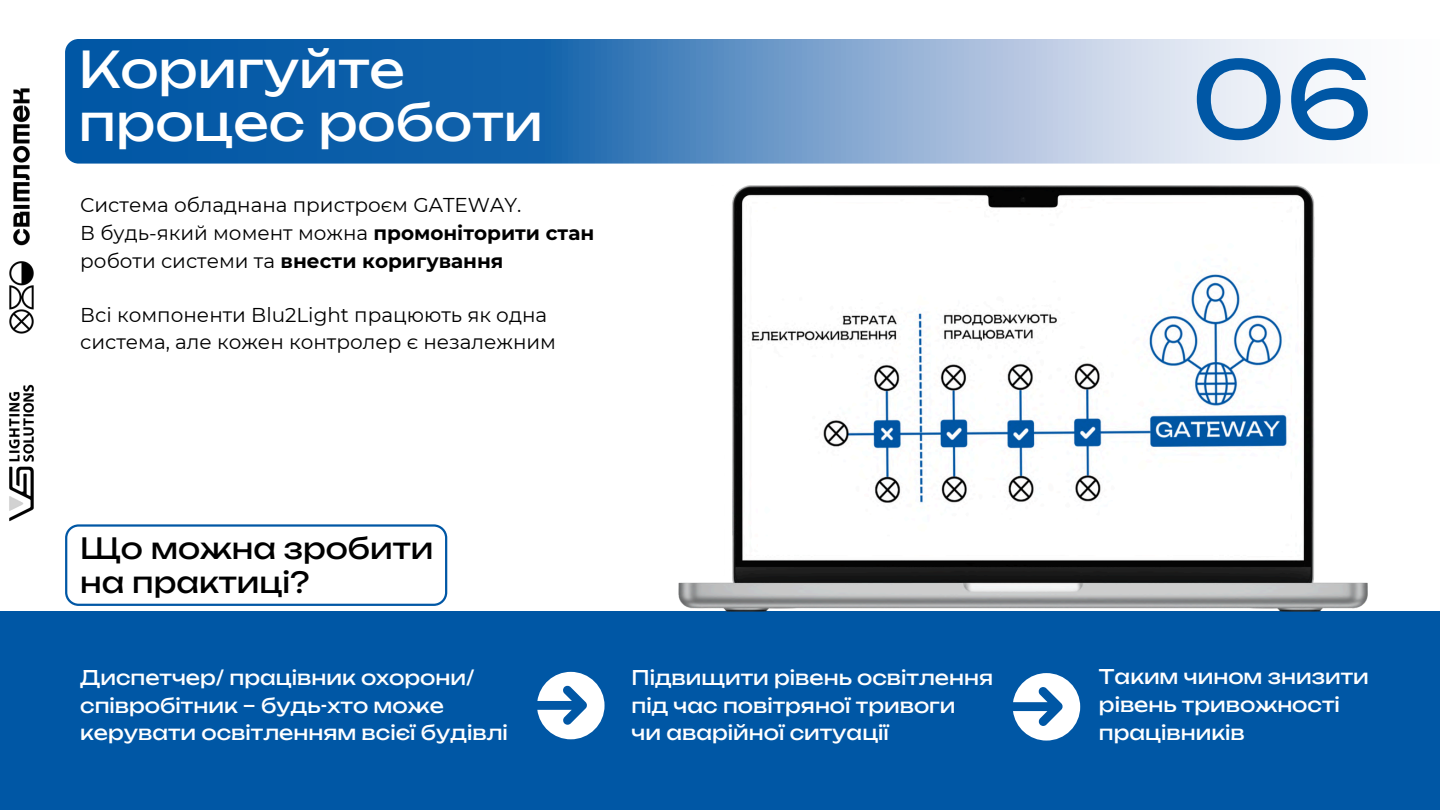
<style>
.page{position:relative;width:1440px;height:810px;background:#fff}
.page>*{position:absolute;margin:0;border:0;box-sizing:border-box;transform-origin:0 0}
.t1{font:105.5px "Unbounded";color:#0057a5}
.t2{font:50px/52.6px "Unbounded";color:#fff}
.t3{font:28.9px/33.8px "Unbounded";color:#000}
.t4{font:20px/27.8px "Unbounded";color:#fff}
.t5{font:20px/27.8px "Montserrat";color:#000}
.s1{font-weight:700}
</style>
<div class="page">
<div style="left:0;top:612px;width:1440px;height:198px;background:#0057a5"></div>
<img style="left:679px;top:186px;width:688px;height:426px">
<svg style="left:65px;top:39px;width:1255px;height:125px;background:#6193c5"></svg>
<svg style="left:1013px;top:673px;width:67px;height:68px"></svg>
<svg style="left:537px;top:672px;width:68px;height:67px"></svg>
<svg style="left:65px;top:524px;width:382px;height:82px"></svg>
<img style="left:9px;top:88px;width:25px;height:246px">
<img style="left:9px;top:384px;width:25px;height:138px">
<h1 class="t2" style="left:79px;top:43px;width:465px">Коригуйте процес роботи</h1>
<p class="t1" style="left:1192px;top:34px;width:183px">06</p>
<p class="t5" style="left:80px;top:191px;width:443px">Система обладнана пристроєм GATEWAY.</p>
<p class="t5" style="left:80px;top:219px;width:516px">В будь-який момент можна <span class="s1">промоніторити стан </span>роботи системи та <span class="s1">внести коригування</span></p>
<p class="t5" style="left:80px;top:301px;width:477px">Всі компоненти Blu2Light працюють як одна система, але кожен контролер є незалежним</p>
<p class="t3" style="left:80px;top:532px;width:355px">Що можна зробити на практиці?</p>
<p class="t4" style="left:80px;top:664px;width:429px">Диспетчер/ працівник охорони/ співробітник – будь-хто може керувати освітленням всієї будівлі</p>
<h2 class="t4" style="left:632px;top:664px;width:363px">Підвищити рівень освітлення</h2>
<p class="t4" style="left:632px;top:691px;width:325px">під час повітряної тривоги</p>
<p class="t4" style="left:632px;top:719px;width:259px">чи аварійної ситуації</p>
<p class="t4" style="left:1099px;top:663px;width:271px">Таким чином знизити рівень тривожності працівників</p>
</div>
